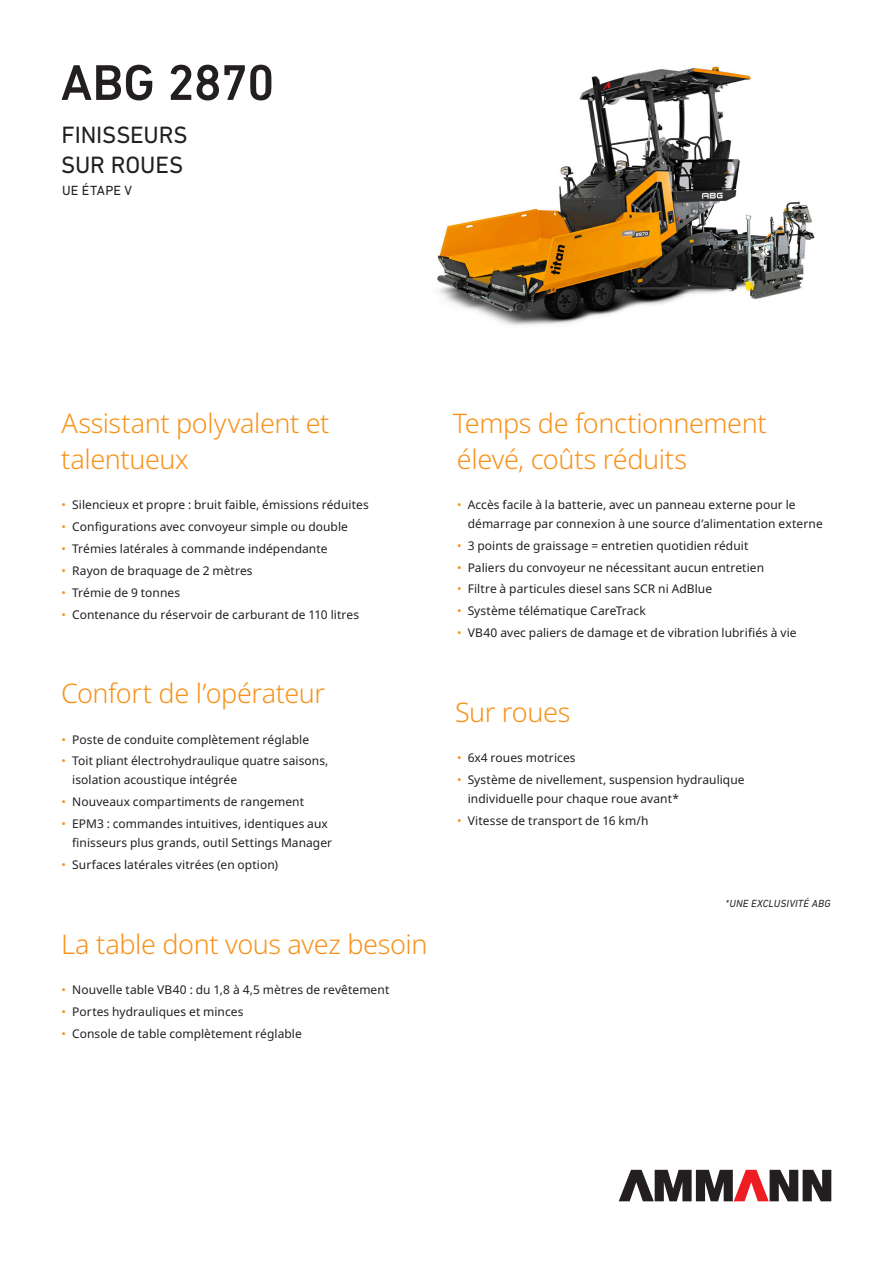
<style>
.page{position:relative;width:893px;height:1263px;background:#fff}
.page>*{position:absolute;margin:0;border:0;box-sizing:border-box;transform-origin:0 0}
.Headline_Title{font:500 51px "DIN Next LT Pro";letter-spacing:-.025em;color:#231f20}
.Features{font:300 27px/36px "Noto Sans";letter-spacing:-.015em;color:#f7931d}
.Headline_Sub-Title{font:24px "DIN Next LT Pro";letter-spacing:-.01em;color:#231f20}
.Headline_Classifier{font:13.5px "DIN Next LT Pro";letter-spacing:.015em;color:#231f20}
.t1{font:12px/18.8px "Noto Sans";letter-spacing:.005em;color:#231f20}
.Body_Left_Align_All_Caps{font:italic 10.5px "DIN Next LT Pro";letter-spacing:.015em;color:#231f20}
.s1{color:#f7931d}
</style>
<div class="page">
<svg style="left:619px;top:1170px;width:212px;height:31px"></svg>
<img style="left:437px;top:66px;width:378px;height:260px">
<p class="Headline_Title" style="left:61px;top:53px;width:216px">ABG 2870</p>
<p class="Headline_Sub-Title" style="left:62px;top:121px;width:128px">FINISSEURS</p>
<p class="Headline_Sub-Title" style="left:61px;top:151px;width:124px">SUR ROUES</p>
<p class="Headline_Classifier" style="left:62px;top:183px;width:71px">UE ÉTAPE V</p>
<p class="Features" style="left:61px;top:406px;width:270px">Assistant polyvalent et talentueux</p>
<p class="t1" style="left:62px;top:495px;width:309px"><span class="s1">•</span> Silencieux et propre : bruit faible, émissions réduites</p>
<p class="t1" style="left:62px;top:517px;width:288px"><span class="s1">•</span> Configurations avec convoyeur simple ou double</p>
<p class="t1" style="left:62px;top:539px;width:267px"><span class="s1">•</span> Trémies latérales à commande indépendante</p>
<p class="t1" style="left:62px;top:561px;width:193px"><span class="s1">•</span> Rayon de braquage de 2 mètres</p>
<p class="t1" style="left:62px;top:583px;width:120px"><span class="s1">•</span> Trémie de 9 tonnes</p>
<p class="t1" style="left:62px;top:605px;width:299px"><span class="s1">•</span> Contenance du réservoir de carburant de 110 litres</p>
<p class="Features" style="left:61px;top:676px;width:265px">Confort de l’opérateur</p>
<p class="t1" style="left:62px;top:730px;width:249px"><span class="s1">•</span> Poste de conduite complètement réglable</p>
<p class="t1" style="left:72px;top:752px;width:258px;text-indent:-11px"><span class="s1">•</span> Toit pliant électrohydraulique quatre saisons, isolation acoustique intégrée</p>
<p class="t1" style="left:62px;top:793px;width:244px"><span class="s1">•</span> Nouveaux compartiments de rangement</p>
<p class="t1" style="left:72px;top:815px;width:261px;text-indent:-11px"><span class="s1">•</span> EPM3 : commandes intuitives, identiques aux finisseurs plus grands, outil Settings Manager</p>
<p class="t1" style="left:62px;top:855px;width:218px"><span class="s1">•</span> Surfaces latérales vitrées (en option)</p>
<p class="Features" style="left:61px;top:927px;width:368px">La table dont vous avez besoin</p>
<p class="t1" style="left:62px;top:980px;width:329px"><span class="s1">•</span> Nouvelle table VB40 : du 1,8 à 4,5 mètres de revêtement</p>
<p class="t1" style="left:62px;top:1002px;width:183px"><span class="s1">•</span> Portes hydrauliques et minces</p>
<p class="t1" style="left:62px;top:1024px;width:242px"><span class="s1">•</span> Console de table complètement réglable</p>
<p class="Features" style="left:453px;top:406px;width:315px">Temps de fonctionnement élevé, coûts réduits</p>
<p class="t1" style="left:468px;top:495px;width:357px;text-indent:-11px"><span class="s1">•</span> Accès facile à la batterie, avec un panneau externe pour le démarrage par connexion à une source d’alimentation externe</p>
<p class="t1" style="left:457px;top:536px;width:293px"><span class="s1">•</span> 3 points de graissage = entretien quotidien réduit</p>
<p class="t1" style="left:457px;top:558px;width:309px"><span class="s1">•</span> Paliers du convoyeur ne nécessitant aucun entretien</p>
<p class="t1" style="left:457px;top:580px;width:257px"><span class="s1">•</span> Filtre à particules diesel sans SCR ni AdBlue</p>
<p class="t1" style="left:457px;top:602px;width:190px"><span class="s1">•</span> Système télématique CareTrack</p>
<p class="t1" style="left:457px;top:624px;width:341px"><span class="s1">•</span> VB40 avec paliers de damage et de vibration lubrifiés à vie</p>
<p class="Features" style="left:455px;top:695px;width:117px">Sur roues</p>
<p class="t1" style="left:457px;top:749px;width:120px"><span class="s1">•</span> 6x4 roues motrices</p>
<p class="t1" style="left:468px;top:771px;width:278px;text-indent:-11px"><span class="s1">•</span> Système de nivellement, suspension hydraulique individuelle pour chaque roue avant*</p>
<p class="t1" style="left:457px;top:811px;width:193px"><span class="s1">•</span> Vitesse de transport de 16 km/h</p>
<p class="Body_Left_Align_All_Caps" style="left:726px;top:897px;width:107px">*UNE EXCLUSIVITÉ ABG</p>
</div>
